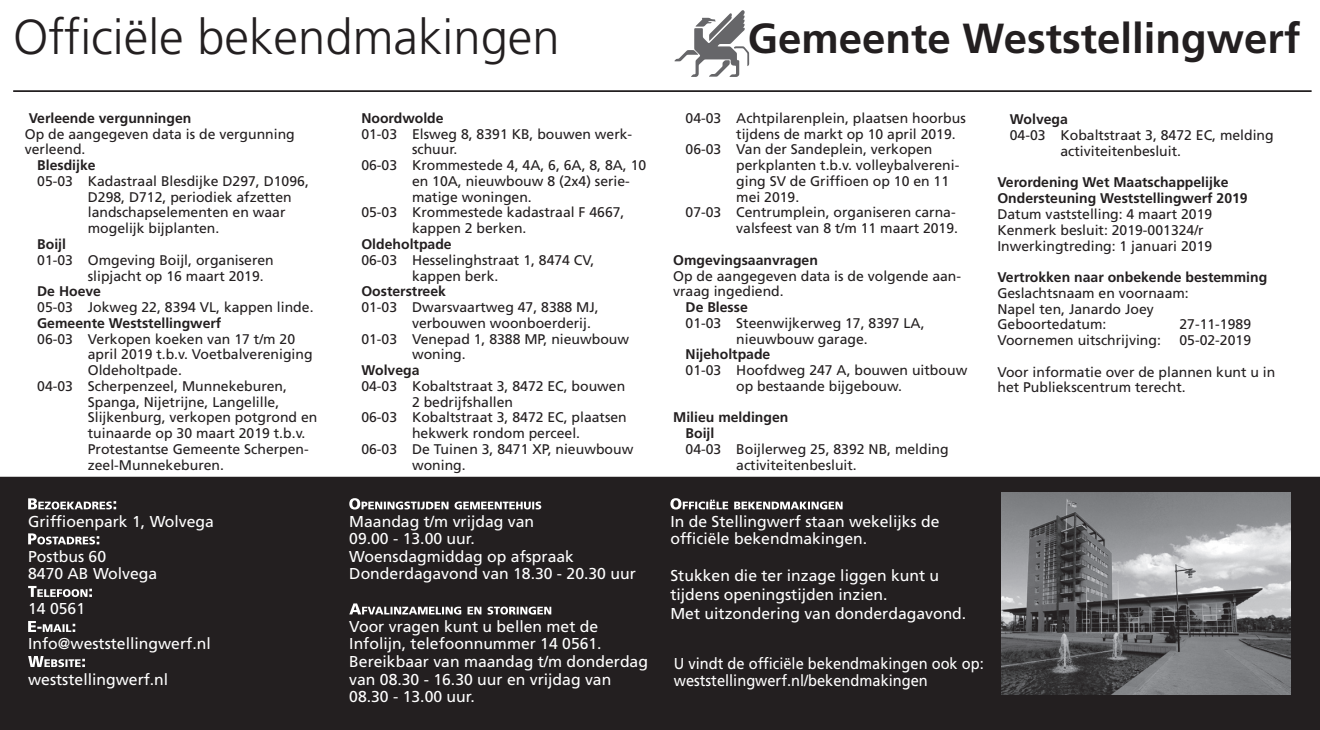
<style>
.page{position:relative;width:1320px;height:730px;background:#fff}
.page>*{position:absolute;margin:0;border:0;box-sizing:border-box;transform-origin:0 0}
.t1{font:300 49px "Frutiger LT Std";color:#231f20}
.t2{font:700 42px "Frutiger LT Std";color:#231f20}
.t3{font:15.75px/17.5px "Frutiger LT Std";color:#fff}
.t4{font:15.75px/17.5px "Frutiger LT Std";color:#fff;scale:.93 1}
.t5{font:14px/15.8px "Frutiger LT Std";color:#231f20}
.t6{font:700 14px/15.8px "Frutiger LT Std";color:#231f20}
</style>
<div class="page">
<hr style="left:13px;top:90px;width:1298px;height:2px;background:#231f20">
<svg style="left:674px;top:10px;width:75px;height:67px"></svg>
<div style="left:0;top:476px;width:1320px;height:253px;background:#231f20"></div>
<div style="left:0;top:489px;width:1310px;height:240px;background:#231f20"></div>
<img style="left:1001px;top:492px;width:289px;height:201px">
<svg style="left:28px;top:498px;width:88px;height:11px"></svg>
<svg style="left:28px;top:533px;width:71px;height:11px"></svg>
<svg style="left:28px;top:585px;width:64px;height:11px"></svg>
<svg style="left:28px;top:621px;width:47px;height:10px"></svg>
<svg style="left:28px;top:656px;width:57px;height:10px"></svg>
<svg style="left:349px;top:498px;width:192px;height:11px"></svg>
<svg style="left:349px;top:603px;width:202px;height:11px"></svg>
<svg style="left:670px;top:498px;width:172px;height:11px"></svg>
<h1 class="t1" style="left:13px;top:9px;width:548px">Officiële bekendmakingen</h1>
<h2 class="t2" style="left:747px;top:14px;width:554px">Gemeente Weststellingwerf</h2>
<p class="t6" style="left:29px;top:110px;width:164px">Verleende vergunningen</p>
<p class="t5" style="left:25px;top:126px;width:271px">Op de aangegeven data is de vergunning verleend.</p>
<p class="t6" style="left:37px;top:157px;width:60px">Blesdijke</p>
<p class="t5" style="left:88px;top:173px;width:223px;text-indent:-51px">05-03 Kadastraal Blesdijke D297, D1096,<br>D298, D712, periodiek afzetten landschapselementen en waar mogelijk bijplanten.</p>
<p class="t6" style="left:37px;top:236px;width:30px">Boijl</p>
<p class="t5" style="left:88px;top:252px;width:187px;text-indent:-51px">01-03 Omgeving Boijl, organiseren slipjacht op 16 maart 2019.</p>
<p class="t6" style="left:37px;top:283px;width:65px">De Hoeve</p>
<p class="t5" style="left:37px;top:299px;width:278px">05-03 Jokweg 22, 8394 VL, kappen linde.</p>
<p class="t6" style="left:37px;top:315px;width:186px">Gemeente Weststellingwerf</p>
<p class="t5" style="left:37px;top:331px;width:259px">06-03 Verkopen koeken van 17 t/m 20</p>
<p class="t5" style="left:88px;top:346px;width:226px">april 2019 t.b.v. Voetbalvereniging</p>
<p class="t5" style="left:88px;top:362px;width:96px">Oldeholtpade.</p>
<p class="t5" style="left:37px;top:378px;width:251px">04-03 Scherpenzeel, Munnekeburen,</p>
<p class="t5" style="left:88px;top:394px;width:193px">Spanga, Nijetrijne, Langelille,</p>
<p class="t5" style="left:88px;top:409px;width:231px">Slijkenburg, verkopen potgrond en</p>
<p class="t5" style="left:88px;top:425px;width:219px">tuinaarde op 30 maart 2019 t.b.v.</p>
<p class="t5" style="left:88px;top:441px;width:222px">Protestantse Gemeente Scherpen-</p>
<p class="t5" style="left:88px;top:457px;width:138px">zeel-Munnekeburen.</p>
<p class="t3" style="left:28px;top:512px;width:187px">Griffioenpark 1, Wolvega</p>
<p class="t3" style="left:28px;top:547px;width:131px">Postbus 60<br>8470 AB Wolvega</p>
<p class="t3" style="left:28px;top:600px;width:58px">14 0561</p>
<p class="t3" style="left:28px;top:635px;width:184px">Info@weststellingwerf.nl</p>
<p class="t3" style="left:28px;top:670px;width:142px">weststellingwerf.nl</p>
<p class="t6" style="left:361px;top:110px;width:84px">Noordwolde</p>
<p class="t5" style="left:361px;top:126px;width:272px">01-03 Elsweg 8, 8391 KB, bouwen werk-</p>
<p class="t5" style="left:412px;top:142px;width:47px">schuur.</p>
<p class="t5" style="left:361px;top:157px;width:286px">06-03 Krommestede 4, 4A, 6, 6A, 8, 8A, 10</p>
<p class="t5" style="left:412px;top:173px;width:219px">en 10A, nieuwbouw 8 (2x4) serie-</p>
<p class="t5" style="left:412px;top:189px;width:121px">matige woningen.</p>
<p class="t5" style="left:361px;top:205px;width:265px">05-03 Krommestede kadastraal F 4667,</p>
<p class="t5" style="left:412px;top:220px;width:116px">kappen 2 berken.</p>
<p class="t6" style="left:361px;top:236px;width:92px">Oldeholtpade</p>
<p class="t5" style="left:412px;top:252px;width:184px;text-indent:-51px">06-03 Hesselinghstraat 1, 8474 CV, kappen berk.</p>
<p class="t6" style="left:361px;top:283px;width:86px">Oosterstreek</p>
<p class="t5" style="left:361px;top:299px;width:239px">01-03 Dwarsvaartweg 47, 8388 MJ,</p>
<p class="t5" style="left:412px;top:315px;width:180px">verbouwen woonboerderij.</p>
<p class="t5" style="left:361px;top:331px;width:269px">01-03 Venepad 1, 8388 MP, nieuwbouw</p>
<p class="t5" style="left:412px;top:346px;width:55px">woning.</p>
<p class="t6" style="left:361px;top:362px;width:60px">Wolvega</p>
<p class="t5" style="left:361px;top:378px;width:265px">04-03 Kobaltstraat 3, 8472 EC, bouwen</p>
<p class="t5" style="left:412px;top:394px;width:103px">2 bedrijfshallen</p>
<p class="t5" style="left:361px;top:409px;width:267px">06-03 Kobaltstraat 3, 8472 EC, plaatsen</p>
<p class="t5" style="left:412px;top:425px;width:170px">hekwerk rondom perceel.</p>
<p class="t5" style="left:361px;top:441px;width:273px">06-03 De Tuinen 3, 8471 XP, nieuwbouw</p>
<p class="t5" style="left:412px;top:457px;width:55px">woning.</p>
<p class="t3" style="left:349px;top:512px;width:288px">Maandag t/m vrijdag van<br>09.00 - 13.00 uur.<br>Woensdagmiddag op afspraak<br>Donderdagavond van 18.30 - 20.30 uur</p>
<p class="t3" style="left:349px;top:617px;width:300px">Voor vragen kunt u bellen met de<br>Infolijn, telefoonnummer 14 0561.<br>Bereikbaar van maandag t/m donderdag van 08.30 - 16.30 uur en vrijdag van<br>08.30 - 13.00 uur.</p>
<p class="t5" style="left:685px;top:110px;width:282px">04-03 Achtpilarenplein, plaatsen hoorbus</p>
<p class="t5" style="left:736px;top:126px;width:221px">tijdens de markt op 10 april 2019.</p>
<p class="t5" style="left:685px;top:142px;width:248px">06-03 Van der Sandeplein, verkopen</p>
<p class="t5" style="left:736px;top:157px;width:225px">perkplanten t.b.v. volleybalvereni-</p>
<p class="t5" style="left:736px;top:173px;width:214px">ging SV de Griffioen op 10 en 11</p>
<p class="t5" style="left:736px;top:189px;width:65px">mei 2019.</p>
<p class="t5" style="left:685px;top:205px;width:271px">07-03 Centrumplein, organiseren carna-</p>
<p class="t5" style="left:736px;top:220px;width:223px">valsfeest van 8 t/m 11 maart 2019.</p>
<p class="t6" style="left:673px;top:252px;width:146px">Omgevingsaanvragen</p>
<p class="t5" style="left:673px;top:268px;width:289px">Op de aangegeven data is de volgende aan&shy;vraag ingediend.</p>
<p class="t6" style="left:685px;top:299px;width:64px">De Blesse</p>
<p class="t5" style="left:685px;top:315px;width:240px;text-align:center">01-03 Steenwijkerweg 17, 8397 LA, nieuwbouw garage.</p>
<p class="t6" style="left:685px;top:346px;width:86px">Nijeholtpade</p>
<p class="t5" style="left:736px;top:362px;width:233px;text-indent:-51px">01-03 Hoofdweg 247 A, bouwen uitbouw op bestaande bijgebouw.</p>
<p class="t6" style="left:685px;top:409px;width:104px;text-indent:-12px">Milieu meldingen<br>Boijl</p>
<p class="t5" style="left:736px;top:441px;width:214px;text-indent:-51px">04-03 Boijlerweg 25, 8392 NB, melding activiteitenbesluit.</p>
<p class="t6" style="left:1009px;top:112px;width:60px">Wolvega</p>
<p class="t5" style="left:1060px;top:127px;width:215px;text-indent:-51px">04-03 Kobaltstraat 3, 8472 EC, melding activiteitenbesluit.</p>
<p class="t6" style="left:997px;top:175px;width:252px">Verordening Wet Maatschappelijke<br>Ondersteuning Weststellingwerf 2019</p>
<p class="t5" style="left:997px;top:206px;width:216px">Datum vaststelling: 4 maart 2019<br>Kenmerk besluit: 2019-001324/r<br>Inwerkingtreding: 1 januari 2019</p>
<p class="t6" style="left:997px;top:269px;width:271px">Vertrokken naar onbekende bestemming</p>
<p class="t5" style="left:997px;top:285px;width:193px">Geslachtsnaam en voornaam:<br>Napel ten, Janardo Joey<br>Geboortedatum:</p>
<p class="t5" style="left:1179px;top:316px;width:73px">27-11-1989</p>
<p class="t5" style="left:997px;top:332px;width:165px">Voornemen uitschrijving:</p>
<p class="t5" style="left:1179px;top:332px;width:73px">05-02-2019</p>
<p class="t5" style="left:997px;top:364px;width:279px">Voor informatie over de plannen kunt u in het Publiekscentrum terecht.</p>
<p class="t3" style="left:670px;top:512px;width:270px">In de Stellingwerf staan wekelijks de officiële bekendmakingen.</p>
<p class="t3" style="left:670px;top:565px;width:297px;line-height:18.9px">Stukken die ter inzage liggen kunt u tijdens openingstijden inzien.<br>Met uitzondering van donderdagavond.</p>
<p class="t4" style="left:674px;top:654px;width:335px">U vindt de officiële bekendmakingen ook op: weststellingwerf.nl/bekendmakingen</p>
</div>
